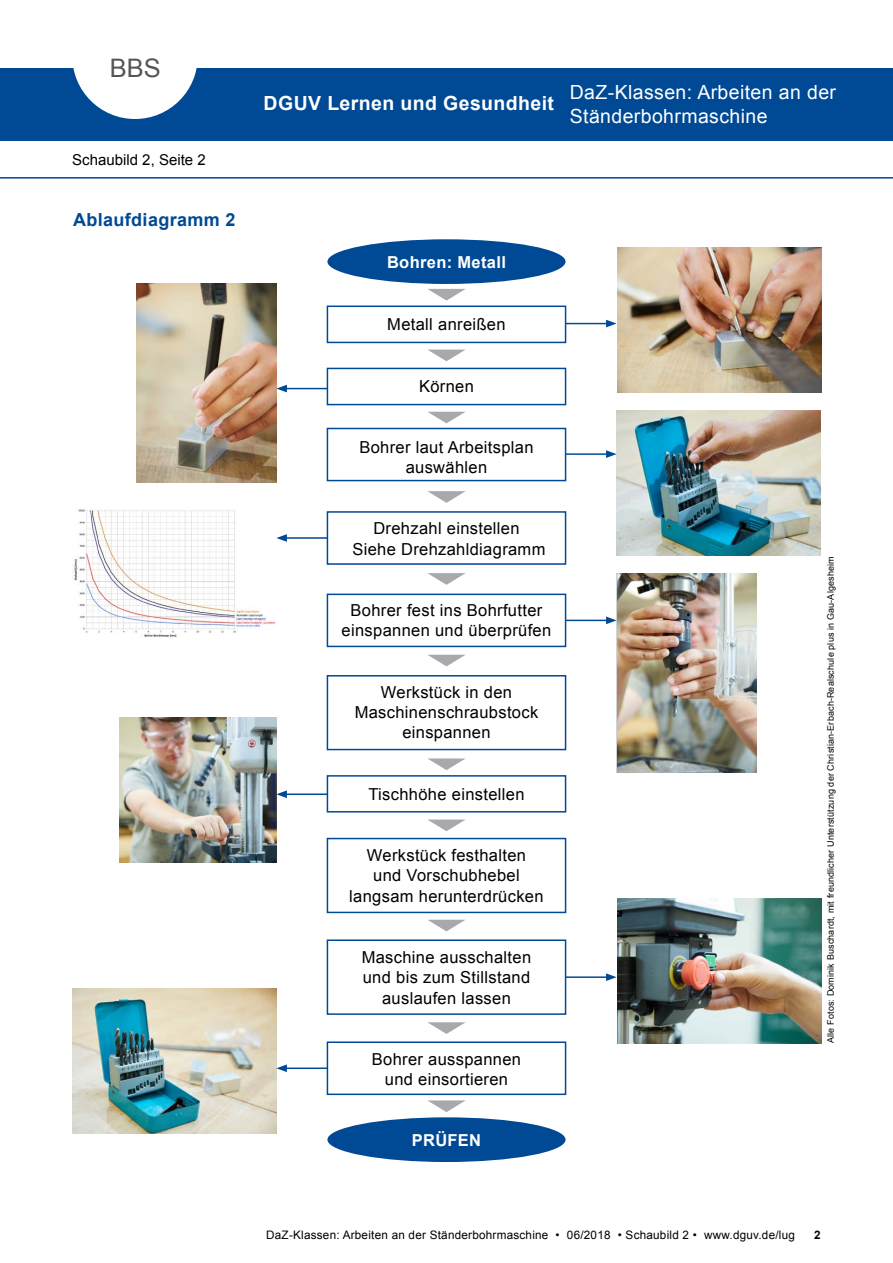
<style>
.page{position:relative;width:893px;height:1263px;background:#fff}
.page>*{position:absolute;margin:0;border:0;box-sizing:border-box;transform-origin:0 0}
.t1{font:25.5px "Arial";color:#555}
.t2{font:19.5px/23.4px "Arial";letter-spacing:.02em;color:#fff}
.t3{font:700 19.5px "Arial";letter-spacing:.02em;color:#fff}
.t4{font:700 18px "Arial";letter-spacing:.02em;color:#004994}
.t5{font:16.5px/20.4px "Arial";letter-spacing:.02em;color:#000;text-align:center}
.t6{font:700 16.5px "Arial";letter-spacing:.02em;color:#fff}
.t7{font:15px "Arial";color:#000}
.t8{font:11.7px "Arial";letter-spacing:.02em;color:#000}
.t9{font:700 11.7px "Arial";color:#000}
.t10{font:9px "Arial";letter-spacing:.015em;color:#000}
</style>
<div class="page">
<div style="left:327px;top:1117px;width:239px;height:45px;background:#004994;border-radius:50%"></div>
<div style="left:327px;top:239px;width:239px;height:45px;background:#004994;border-radius:50%"></div>
<div style="left:327px;top:305px;width:239px;height:38px;background:#fff;border:2px solid #004994"></div>
<div style="left:327px;top:368px;width:239px;height:37px;background:#fff;border:2px solid #004994"></div>
<div style="left:327px;top:428px;width:239px;height:53px;background:#fff;border:2px solid #004994"></div>
<div style="left:327px;top:1041px;width:239px;height:54px;background:#fff;border:2px solid #004994"></div>
<div style="left:327px;top:511px;width:239px;height:54px;background:#fff;border:2px solid #004994"></div>
<div style="left:327px;top:594px;width:239px;height:53px;background:#fff;border:2px solid #004994"></div>
<div style="left:327px;top:675px;width:239px;height:75px;background:#fff;border:2px solid #004994"></div>
<div style="left:327px;top:775px;width:239px;height:37px;background:#fff;border:2px solid #004994"></div>
<div style="left:327px;top:838px;width:239px;height:75px;background:#fff;border:2px solid #004994"></div>
<div style="left:327px;top:939px;width:239px;height:76px;background:#fff;border:2px solid #004994"></div>
<svg style="left:428px;top:289px;width:37px;height:12px"></svg>
<svg style="left:428px;top:350px;width:37px;height:11px"></svg>
<svg style="left:428px;top:412px;width:37px;height:11px"></svg>
<svg style="left:427px;top:491px;width:39px;height:12px"></svg>
<svg style="left:427px;top:573px;width:39px;height:12px"></svg>
<svg style="left:428px;top:655px;width:37px;height:11px"></svg>
<svg style="left:427px;top:758px;width:39px;height:12px"></svg>
<svg style="left:427px;top:819px;width:39px;height:12px"></svg>
<svg style="left:428px;top:920px;width:37px;height:11px"></svg>
<svg style="left:427px;top:1022px;width:39px;height:12px"></svg>
<svg style="left:427px;top:1100px;width:39px;height:12px"></svg>
<div style="left:0;top:68px;width:893px;height:72px;background:#004994"></div>
<svg style="left:73px;top:68px;width:124px;height:51px"></svg>
<img style="left:136px;top:284px;width:140px;height:199px">
<img style="left:617px;top:248px;width:204px;height:144px">
<img style="left:74px;top:508px;width:202px;height:130px">
<img style="left:617px;top:573px;width:140px;height:199px">
<img style="left:72px;top:989px;width:204px;height:144px">
<img style="left:617px;top:410px;width:204px;height:145px">
<img style="left:617px;top:898px;width:204px;height:145px">
<img style="left:119px;top:718px;width:157px;height:144px">
<hr style="left:0;top:177px;width:893px;height:2px;background:#004994">
<hr style="left:566px;top:323px;width:42px;height:1px;background:#004994">
<svg style="left:606px;top:320px;width:11px;height:7px"></svg>
<hr style="left:566px;top:453px;width:42px;height:2px;background:#004994">
<svg style="left:606px;top:450px;width:11px;height:8px"></svg>
<hr style="left:566px;top:620px;width:42px;height:1px;background:#004994">
<svg style="left:606px;top:616px;width:11px;height:8px"></svg>
<hr style="left:566px;top:976px;width:42px;height:2px;background:#004994">
<svg style="left:606px;top:973px;width:11px;height:8px"></svg>
<hr style="left:285px;top:388px;width:42px;height:1px;background:#004994">
<svg style="left:276px;top:385px;width:11px;height:7px"></svg>
<hr style="left:285px;top:537px;width:42px;height:2px;background:#004994">
<svg style="left:276px;top:534px;width:11px;height:8px"></svg>
<hr style="left:285px;top:793px;width:42px;height:2px;background:#004994">
<svg style="left:276px;top:790px;width:11px;height:8px"></svg>
<hr style="left:285px;top:1067px;width:42px;height:2px;background:#004994">
<svg style="left:276px;top:1064px;width:11px;height:8px"></svg>
<h1 class="t1" style="left:110px;top:51px;width:53px">BBS</h1>
<p class="t7" style="left:72px;top:149px;width:135px">Schaubild 2, Seite 2</p>
<p class="t4" style="left:73px;top:208px;width:164px">Ablaufdiagramm 2</p>
<p class="t3" style="left:264px;top:90px;width:292px">DGUV Lernen und Gesundheit</p>
<p class="t2" style="left:570px;top:81px;width:268px">DaZ-Klassen: Arbeiten an der<br>Ständerbohrmaschine</p>
<p class="t6" style="left:387px;top:251px;width:120px">Bohren: Metall</p>
<p class="t5" style="left:387px;top:315px;width:120px">Metall anreißen</p>
<p class="t5" style="left:419px;top:376px;width:56px">Körnen</p>
<p class="t5" style="left:359px;top:437px;width:176px">Bohrer laut Arbeitsplan auswählen</p>
<p class="t5" style="left:352px;top:519px;width:195px">Drehzahl einstellen<br>Siehe Drehzahldiagramm</p>
<p class="t5" style="left:342px;top:600px;width:211px">Bohrer fest ins Bohrfutter einspannen und überprüfen</p>
<p class="t5" style="left:355px;top:682px;width:185px">Werkstück in den<br>Maschinenschraubstock einspannen</p>
<p class="t5" style="left:368px;top:784px;width:158px">Tischhöhe einstellen</p>
<p class="t5" style="left:349px;top:845px;width:196px">Werkstück festhalten<br>und Vorschubhebel langsam herunterdrücken</p>
<p class="t5" style="left:362px;top:947px;width:171px">Maschine ausschalten und bis zum Stillstand auslaufen lassen</p>
<p class="t5" style="left:372px;top:1049px;width:151px">Bohrer ausspannen und einsortieren</p>
<p class="t6" style="left:412px;top:1129px;width:71px">PRÜFEN</p>
<p class="t10" style="left:825px;top:1043px;width:488px;rotate:-90deg">Alle Fotos: Dominik Buschardt, mit freundlicher Unterstützung der Christian-Erbach-Realschule plus in Gau-Algesheim</p>
<p class="t8" style="left:266px;top:1228px;width:530px">DaZ-Klassen: Arbeiten an der Ständerbohrmaschine • 06/2018 • Schaubild 2 • www.dguv.de/lug</p>
<p class="t9" style="left:814px;top:1227px;width:8px">2</p>
</div>
